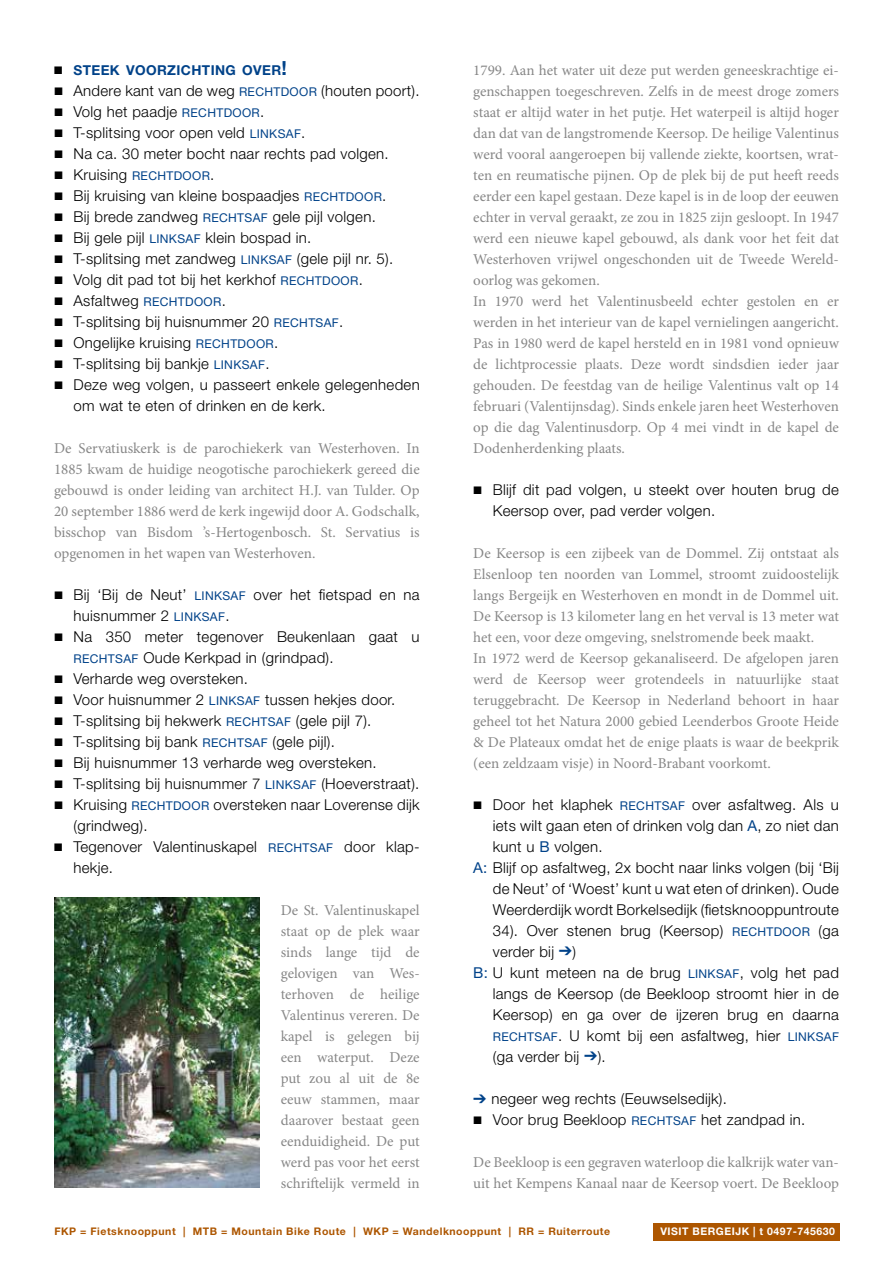
<style>
.page{position:relative;width:893px;height:1263px;background:#fff}
.page>*{position:absolute;margin:0;border:0;box-sizing:border-box;transform-origin:0 0}
.t1{font:15px/21px "Minion Pro";color:#878787}
.t2{font:300 15px/21px "Helvetica Neue LT Std";letter-spacing:.02em;color:#000}
.t3{font:700 13.65px "Helvetica Neue LT Std";letter-spacing:.03em;color:#004289}
.t4{font:700 10.5px "Helvetica Neue LT Std";letter-spacing:.05em;color:#ad5600}
.t5{font:700 10.5px "Helvetica Neue LT Std";letter-spacing:.05em;color:#fff}
.s1{font-family:"Work Sans";font-weight:400;font-size:15px;color:#000}
.s2{font-size:19.5px}
.s3{font-family:"Work Sans";font-weight:400}
.s4{font-weight:400;font-size:12.15px;color:#004289}
.s5{font-weight:400;color:#004289}
.s6{color:#004289}
</style>
<div class="page">
<div style="left:653px;top:1224px;width:187px;height:17px;background:#ad5600"></div>
<img style="left:54px;top:897px;width:206px;height:290px">
<p class="t3" style="left:54px;top:62px;width:235px"><span class="s1">▪</span> STEEK VOORZICHTING OVER<span class="s2">!</span></p>
<p class="t2" style="left:54px;top:80px;width:367px"><span class="s3">▪</span> Andere kant van de weg <span class="s4">RECHTDOOR</span> (houten poort).</p>
<p class="t2" style="left:54px;top:101px;width:212px"><span class="s3">▪</span> Volg het paadje <span class="s4">RECHTDOOR</span>.</p>
<p class="t2" style="left:54px;top:122px;width:253px"><span class="s3">▪</span> T-splitsing voor open veld <span class="s4">LINKSAF</span>.</p>
<p class="t2" style="left:54px;top:143px;width:336px"><span class="s3">▪</span> Na ca. 30 meter bocht naar rechts pad volgen.</p>
<p class="t2" style="left:54px;top:164px;width:162px"><span class="s3">▪</span> Kruising <span class="s4">RECHTDOOR</span>.</p>
<p class="t2" style="left:54px;top:185px;width:334px"><span class="s3">▪</span> Bij kruising van kleine bospaadjes <span class="s4">RECHTDOOR</span>.</p>
<p class="t2" style="left:54px;top:206px;width:323px"><span class="s3">▪</span> Bij brede zandweg <span class="s4">RECHTSAF</span> gele pijl volgen.</p>
<p class="t2" style="left:54px;top:227px;width:259px"><span class="s3">▪</span> Bij gele pijl <span class="s4">LINKSAF</span> klein bospad in.</p>
<p class="t2" style="left:54px;top:248px;width:341px"><span class="s3">▪</span> T-splitsing met zandweg <span class="s4">LINKSAF</span> (gele pijl nr. 5).</p>
<p class="t2" style="left:54px;top:269px;width:310px"><span class="s3">▪</span> Volg dit pad tot bij het kerkhof <span class="s4">RECHTDOOR</span>.</p>
<p class="t2" style="left:54px;top:290px;width:173px"><span class="s3">▪</span> Asfaltweg <span class="s4">RECHTDOOR</span>.</p>
<p class="t2" style="left:54px;top:311px;width:291px"><span class="s3">▪</span> T-splitsing bij huisnummer 20 <span class="s4">RECHTSAF</span>.</p>
<p class="t2" style="left:54px;top:332px;width:226px"><span class="s3">▪</span> Ongelijke kruising <span class="s4">RECHTDOOR</span>.</p>
<p class="t2" style="left:54px;top:353px;width:217px"><span class="s3">▪</span> T-splitsing bij bankje <span class="s4">LINKSAF</span>.</p>
<p class="t2" style="left:74px;top:374px;width:348px;text-indent:-19px"><span class="s3">▪</span> Deze weg volgen, u passeert enkele gelegenheden om wat te eten of drinken en de kerk.</p>
<p class="t1" style="left:54px;top:438px;width:367px;text-align:justify">De Servatiuskerk is de parochiekerk van Westerhoven. In 1885 kwam de huidige neogotische parochiekerk gereed die gebouwd is onder leiding van architect H.J. van Tulder. Op 20 september 1886 werd de kerk ingewijd door A. Godschalk, bisschop van Bisdom ’s-Hertogenbosch. St. Servatius is opgenomen in het wapen van Westerhoven.</p>
<p class="t2" style="left:73px;top:584px;width:348px;text-indent:-19px"><span class="s3">▪</span> Bij ‘Bij de Neut’ <span class="s4">LINKSAF</span> over het fietspad en na huisnummer 2 <span class="s4">LINKSAF</span>.</p>
<p class="t2" style="left:74px;top:626px;width:348px;text-indent:-19px"><span class="s3">▪</span> Na 350 meter tegenover Beukenlaan gaat u<br><span class="s4">RECHTSAF</span> Oude Kerkpad in (grindpad).</p>
<p class="t2" style="left:54px;top:668px;width:195px"><span class="s3">▪</span> Verharde weg oversteken.</p>
<p class="t2" style="left:54px;top:689px;width:343px"><span class="s3">▪</span> Voor huisnummer 2 <span class="s4">LINKSAF</span> tussen hekjes door.</p>
<p class="t2" style="left:54px;top:710px;width:319px"><span class="s3">▪</span> T-splitsing bij hekwerk <span class="s4">RECHTSAF</span> (gele pijl 7).</p>
<p class="t2" style="left:54px;top:731px;width:282px"><span class="s3">▪</span> T-splitsing bij bank <span class="s4">RECHTSAF</span> (gele pijl).</p>
<p class="t2" style="left:54px;top:752px;width:324px"><span class="s3">▪</span> Bij huisnummer 13 verharde weg oversteken.</p>
<p class="t2" style="left:54px;top:773px;width:367px"><span class="s3">▪</span> T-splitsing bij huisnummer 7 <span class="s4">LINKSAF</span> (Hoeverstraat).</p>
<p class="t2" style="left:73px;top:794px;width:348px;text-indent:-19px"><span class="s3">▪</span> Kruising <span class="s4">RECHTDOOR</span> oversteken naar Loverense dijk (grindweg).</p>
<p class="t2" style="left:73px;top:836px;width:346px;text-indent:-20px"><span class="s3">▪</span> Tegenover Valentinuskapel <span class="s4">RECHTSAF</span> door klap&shy;hekje.</p>
<p class="t1" style="left:281px;top:900px;width:140px;text-align:justify">De St. Valentinuskapel staat op de plek waar sinds lange tijd de gelovigen van Wes&shy;terhoven de heilige Valentinus vereren. De kapel is gelegen bij een waterput. Deze put zou al uit de 8e eeuw stammen, maar daarover bestaat geen eenduidigheid. De put werd pas voor het eerst schriftelijk vermeld in</p>
<p class="t1" style="left:473px;top:60px;width:367px">1799. Aan het water uit deze put werden geneeskrachtige ei&shy;genschappen toegeschreven. Zelfs in de meest droge zomers staat er altijd water in het putje. Het waterpeil is altijd hoger dan dat van de langstromende Keersop. De heilige Valentinus werd vooral aangeroepen bij vallende ziekte, koortsen, wrat&shy;ten en reumatische pijnen. Op de plek bij de put heeft reeds eerder een kapel gestaan. Deze kapel is in de loop der eeuwen echter in verval geraakt, ze zou in 1825 zijn gesloopt. In 1947 werd een nieuwe kapel gebouwd, als dank voor het feit dat Westerhoven vrijwel ongeschonden uit de Tweede Wereld&shy;oorlog was gekomen.<br>In 1970 werd het Valentinusbeeld echter gestolen en er werden in het interieur van de kapel vernielingen aangericht.<br>Pas in 1980 werd de kapel hersteld en in 1981 vond opnieuw de lichtprocessie plaats. Deze wordt sindsdien ieder jaar gehouden. De feestdag van de heilige Valentinus valt op 14 februari (Valentijnsdag). Sinds enkele jaren heet Westerhoven op die dag Valentinusdorp. Op 4 mei vindt in de kapel de Dodenherdenking plaats.</p>
<p class="t2" style="left:493px;top:479px;width:348px;text-indent:-20px"><span class="s3">▪</span> Blijf dit pad volgen, u steekt over houten brug de<br>Keersop over, pad verder volgen.</p>
<p class="t1" style="left:473px;top:543px;width:367px">De Keersop is een zijbeek van de Dommel. Zij ontstaat als Elsenloop ten noorden van Lommel, stroomt zuidoostelijk langs Bergeijk en Westerhoven en mondt in de Dommel uit.<br>De Keersop is 13 kilometer lang en het verval is 13 meter wat het een, voor deze omgeving, snelstromende beek maakt.<br>In 1972 werd de Keersop gekanaliseerd. De afgelopen jaren werd de Keersop weer grotendeels in natuurlijke staat teruggebracht. De Keersop in Nederland behoort in haar geheel tot het Natura 2000 gebied Leenderbos Groote Heide &amp; De Plateaux omdat het de enige plaats is waar de beekprik (een zeldzaam visje) in Noord-Brabant voorkomt.</p>
<p class="t2" style="left:473px;top:794px;width:367px"><span class="s3">▪</span> Door het klaphek <span class="s4">RECHTSAF</span> over asfaltweg. Als u</p>
<p class="t2" style="left:493px;top:815px;width:348px">iets wilt gaan eten of drinken volg dan <span class="s5">A</span>, zo niet dan</p>
<p class="t2" style="left:493px;top:836px;width:111px">kunt u <span class="s5">B</span> volgen.</p>
<p class="t2" style="left:473px;top:857px;width:367px"><span class="s5">A:</span> Blijf op asfaltweg, 2x bocht naar links volgen (bij ‘Bij</p>
<p class="t2" style="left:493px;top:878px;width:348px">de Neut’ of ‘Woest’ kunt u wat eten of drinken). Oude</p>
<p class="t2" style="left:493px;top:899px;width:348px">Weerderdijk wordt Borkelsedijk (fietsknooppuntroute</p>
<p class="t2" style="left:493px;top:920px;width:348px">34). Over stenen brug (Keersop) <span class="s4">RECHTDOOR</span> (ga</p>
<p class="t2" style="left:493px;top:941px;width:85px">verder bij <span class="s6">➔</span>)</p>
<p class="t2" style="left:473px;top:962px;width:367px"><span class="s5">B:</span> U kunt meteen na de brug <span class="s4">LINKSAF</span>, volg het pad</p>
<p class="t2" style="left:493px;top:983px;width:348px">langs de Keersop (de Beekloop stroomt hier in de</p>
<p class="t2" style="left:493px;top:1004px;width:348px">Keersop) en ga over de ijzeren brug en daarna</p>
<p class="t2" style="left:493px;top:1025px;width:348px"><span class="s4">RECHTSAF</span>. U komt bij een asfaltweg, hier <span class="s4">LINKSAF</span></p>
<p class="t2" style="left:493px;top:1046px;width:115px">(ga verder bij <span class="s6">➔</span>).</p>
<p class="t2" style="left:473px;top:1088px;width:255px"><span class="s6">➔</span> negeer weg rechts (Eeuwselsedijk).</p>
<p class="t2" style="left:473px;top:1109px;width:334px"><span class="s3">▪</span> Voor brug Beekloop <span class="s4">RECHTSAF</span> het zandpad in.</p>
<p class="t1" style="left:473px;top:1152px;width:367px">De Beekloop is een gegraven waterloop die kalkrijk water van&shy;uit het Kempens Kanaal naar de Keersop voert. De Beekloop</p>
<p class="t4" style="left:54px;top:1225px;width:557px">FKP = Fietsknooppunt | MTB = Mountain Bike Route | WKP = Wandelknooppunt | RR = Ruiterroute</p>
<p class="t5" style="left:660px;top:1225px;width:176px">VISIT BERGEIJK | t 0497-745630</p>
</div>
